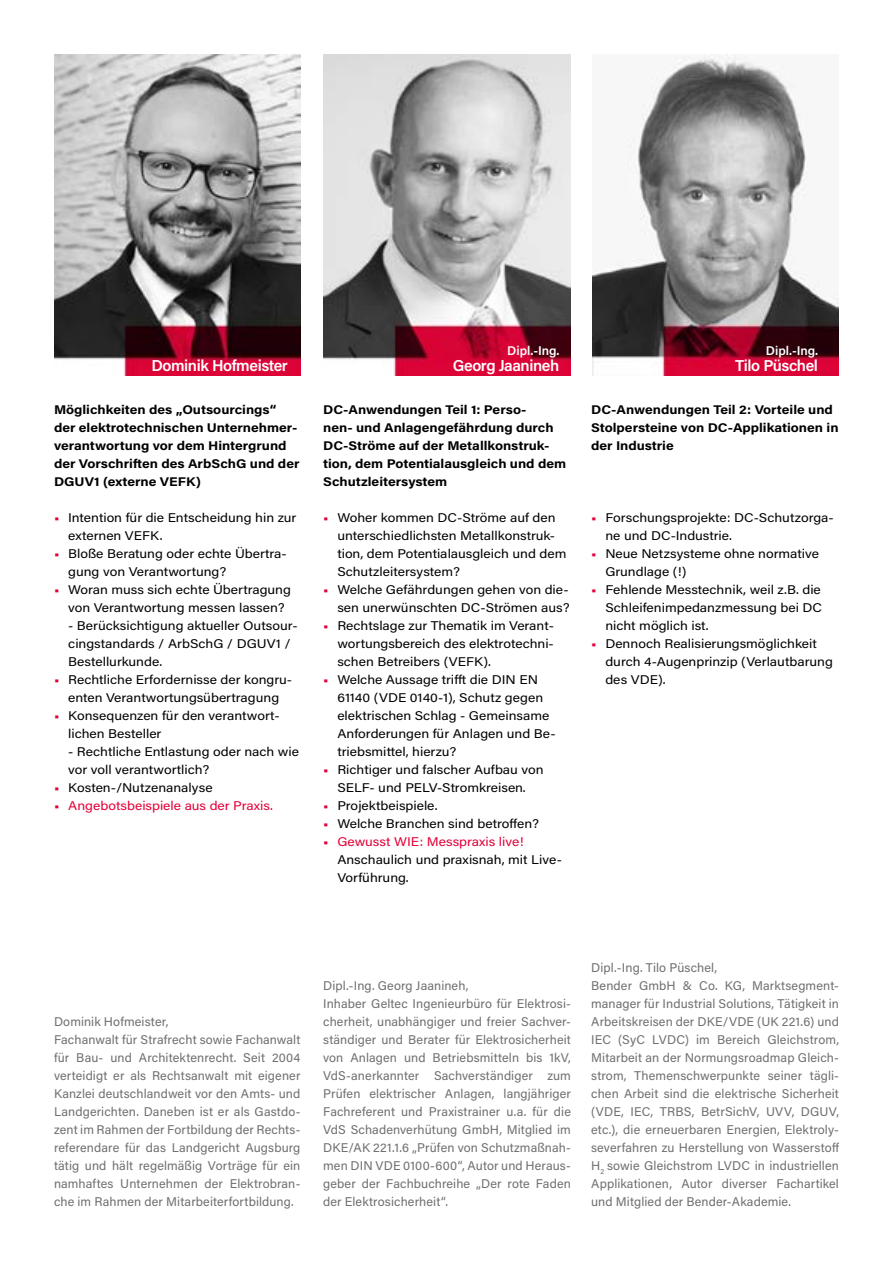
<style>
.page{position:relative;width:893px;height:1263px;background:#fff}
.page>*{position:absolute;margin:0;border:0;box-sizing:border-box;transform-origin:0 0}
.t1{font:600 15.75px "Acumin Pro";letter-spacing:-.025em;color:#fff}
.t2{font:12.6px/18px "Acumin Pro";letter-spacing:.01em;color:#6f6f6f}
.t3{font:12.6px/18px "Acumin Pro";color:#000;scale:1.1 1}
.t4{font:700 12.6px/18px "Acumin Pro";color:#000;scale:1.1 1}
.t5{font:12.6px "Acumin Pro";color:#e40138;scale:1.1 1}
.t6{font:600 12.6px "Acumin Pro";color:#fff}
.s1{font-weight:700;font-size:12px;color:#e40138}
.s2{font-weight:700;font-size:12px}
.s3{color:#e40138}
</style>
<div class="page">
<img style="left:54px;top:54px;width:247px;height:321px">
<img style="left:324px;top:54px;width:246px;height:321px">
<img style="left:592px;top:54px;width:246px;height:321px">
<p class="t1" style="left:151px;top:355px;width:138px">Dominik Hofmeister</p>
<p class="t4" style="left:54px;top:400px;width:225px">Möglichkeiten des „Outsourcings“ der elektrotechnischen Unternehmer&shy;verantwortung vor dem Hintergrund der Vorschriften des ArbSchG und der DGUV1 (externe VEFK)</p>
<p class="t3" style="left:68px;top:508px;width:209px;text-indent:-14px"><span class="s1">•</span> Intention für die Entscheidung hin zur externen VEFK.</p>
<p class="t3" style="left:68px;top:544px;width:200px;text-indent:-14px"><span class="s1">•</span> Bloße Beratung oder echte Übertra&shy;gung von Verantwortung?</p>
<p class="t3" style="left:68px;top:580px;width:204px;text-indent:-14px"><span class="s1">•</span> Woran muss sich echte Übertragung von Verantwortung messen lassen?</p>
<p class="t3" style="left:68px;top:616px;width:210px">- Berücksichtigung aktueller Outsour&shy;cingstandards / ArbSchG / DGUV1 /<br>Bestellurkunde.</p>
<p class="t3" style="left:54px;top:670px;width:218px;text-align:center"><span class="s1">•</span> Rechtliche Erfordernisse der kongru&shy;enten Verantwortungsübertragung</p>
<p class="t3" style="left:68px;top:706px;width:194px;text-indent:-14px"><span class="s1">•</span> Konsequenzen für den verantwort&shy;lichen Besteller</p>
<p class="t3" style="left:68px;top:742px;width:211px">- Rechtliche Entlastung oder nach wie vor voll verantwortlich?</p>
<p class="t3" style="left:54px;top:778px;width:146px"><span class="s1">•</span> Kosten-/Nutzenanalyse</p>
<p class="t5" style="left:54px;top:797px;width:200px"><span class="s2">•</span> Angebotsbeispiele aus der Praxis.</p>
<p class="t6" style="left:507px;top:342px;width:54px">Dipl.-Ing.</p>
<p class="t6" style="left:766px;top:342px;width:54px">Dipl.-Ing.</p>
<p class="t1" style="left:453px;top:355px;width:108px">Georg Jaanineh</p>
<p class="t1" style="left:735px;top:355px;width:84px">Tilo Püschel</p>
<p class="t4" style="left:323px;top:400px;width:222px">DC-Anwendungen Teil 1: Perso-<br>nen- und Anlagengefährdung durch<br>DC-Ströme auf der Metallkonstruk&shy;tion, dem Potentialausgleich und dem<br>Schutzleitersystem</p>
<p class="t3" style="left:337px;top:508px;width:210px;text-indent:-14px"><span class="s1">•</span> Woher kommen DC-Ströme auf den unterschiedlichsten Metallkonstruk&shy;tion, dem Potentialausgleich und dem Schutzleitersystem?</p>
<p class="t3" style="left:323px;top:580px;width:226px;text-align:right"><span class="s1">•</span> Welche Gefährdungen gehen von die&shy;sen unerwünschten DC-Strömen aus?</p>
<p class="t3" style="left:337px;top:616px;width:198px;text-align:justify;text-indent:-14px"><span class="s1">•</span> Rechtslage zur Thematik im Verant&shy;wortungsbereich des elektrotechni&shy;schen Betreibers (VEFK).</p>
<p class="t3" style="left:337px;top:670px;width:200px;text-indent:-14px"><span class="s1">•</span> Welche Aussage trifft die DIN EN<br>61140 (VDE 0140-1), Schutz gegen elektrischen Schlag - Gemeinsame<br>Anforderungen für Anlagen und Be&shy;triebsmittel, hierzu?</p>
<p class="t3" style="left:323px;top:760px;width:202px;text-align:center"><span class="s1">•</span> Richtiger und falscher Aufbau von<br>SELF- und PELV-Stromkreisen.</p>
<p class="t3" style="left:323px;top:796px;width:105px"><span class="s1">•</span> Projektbeispiele.</p>
<p class="t3" style="left:323px;top:814px;width:198px"><span class="s1">•</span> Welche Branchen sind betroffen?</p>
<p class="t3" style="left:337px;top:832px;width:206px;text-indent:-14px"><span class="s1">•</span> <span class="s3">Gewusst WIE: Messpraxis live!<br></span>Anschaulich und praxisnah, mit Live-<br>Vorführung.</p>
<p class="t4" style="left:591px;top:400px;width:226px">DC-Anwendungen Teil 2: Vorteile und<br>Stolpersteine von DC-Applikationen in der Industrie</p>
<p class="t3" style="left:605px;top:508px;width:209px;text-indent:-14px"><span class="s1">•</span> Forschungsprojekte: DC-Schutzorga&shy;ne und DC-Industrie.</p>
<p class="t3" style="left:605px;top:544px;width:196px;text-indent:-14px"><span class="s1">•</span> Neue Netzsysteme ohne normative<br>Grundlage (!)</p>
<p class="t3" style="left:605px;top:580px;width:199px;text-align:justify;text-indent:-14px"><span class="s1">•</span> Fehlende Messtechnik, weil z.B. die Schleifenimpedanzmessung bei DC nicht möglich ist.</p>
<p class="t3" style="left:605px;top:634px;width:208px;text-indent:-14px"><span class="s1">•</span> Dennoch Realisierungsmöglichkeit durch 4-Augenprinzip (Verlautbarung des VDE).</p>
<p class="t2" style="left:54px;top:1012px;width:248px">Dominik Hofmeister,<br>Fachanwalt für Strafrecht sowie Fachanwalt für Bau- und Architektenrecht. Seit 2004 verteidigt er als Rechtsanwalt mit eigener Kanzlei deutschlandweit vor den Amts- und Landgerichten. Daneben ist er als Gastdo&shy;zent im Rahmen der Fortbildung der Rechts&shy;referendare für das Landgericht Augsburg tätig und hält regelmäßig Vorträge für ein namhaftes Unternehmen der Elektrobran&shy;che im Rahmen der Mitarbeiterfortbildung.</p>
<p class="t2" style="left:323px;top:976px;width:249px">Dipl.-Ing. Georg Jaanineh,<br>Inhaber Geltec Ingenieurbüro für Elektrosi&shy;cherheit, unabhängiger und freier Sachver&shy;ständiger und Berater für Elektrosicherheit von Anlagen und Betriebsmitteln bis 1kV, VdS-anerkannter Sachverständiger zum Prüfen elektrischer Anlagen, langjähriger Fachreferent und Praxistrainer u.a. für die VdS Schadenverhütung GmbH, Mitglied im DKE/AK 221.1.6 „Prüfen von Schutzmaßnah&shy;men DIN VDE 0100-600“, Autor und Heraus&shy;geber der Fachbuchreihe „Der rote Faden der Elektrosicherheit“.</p>
<p class="t2" style="left:591px;top:958px;width:249px">Dipl.-Ing. Tilo Püschel,<br>Bender GmbH &amp; Co. KG, Marktsegment&shy;manager für Industrial Solutions, Tätigkeit in Arbeitskreisen der DKE/VDE (UK 221.6) und IEC (SyC LVDC) im Bereich Gleichstrom, Mitarbeit an der Normungsroadmap Gleich&shy;strom, Themenschwerpunkte seiner tägli&shy;chen Arbeit sind die elektrische Sicherheit (VDE, IEC, TRBS, BetrSichV, UVV, DGUV, etc.), die erneuerbaren Energien, Elektroly&shy;severfahren zu Herstellung von Wasserstoff H<sub>2</sub> sowie Gleichstrom LVDC in industriellen Applikationen, Autor diverser Fachartikel und Mitglied der Bender-Akademie.</p>
</div>
